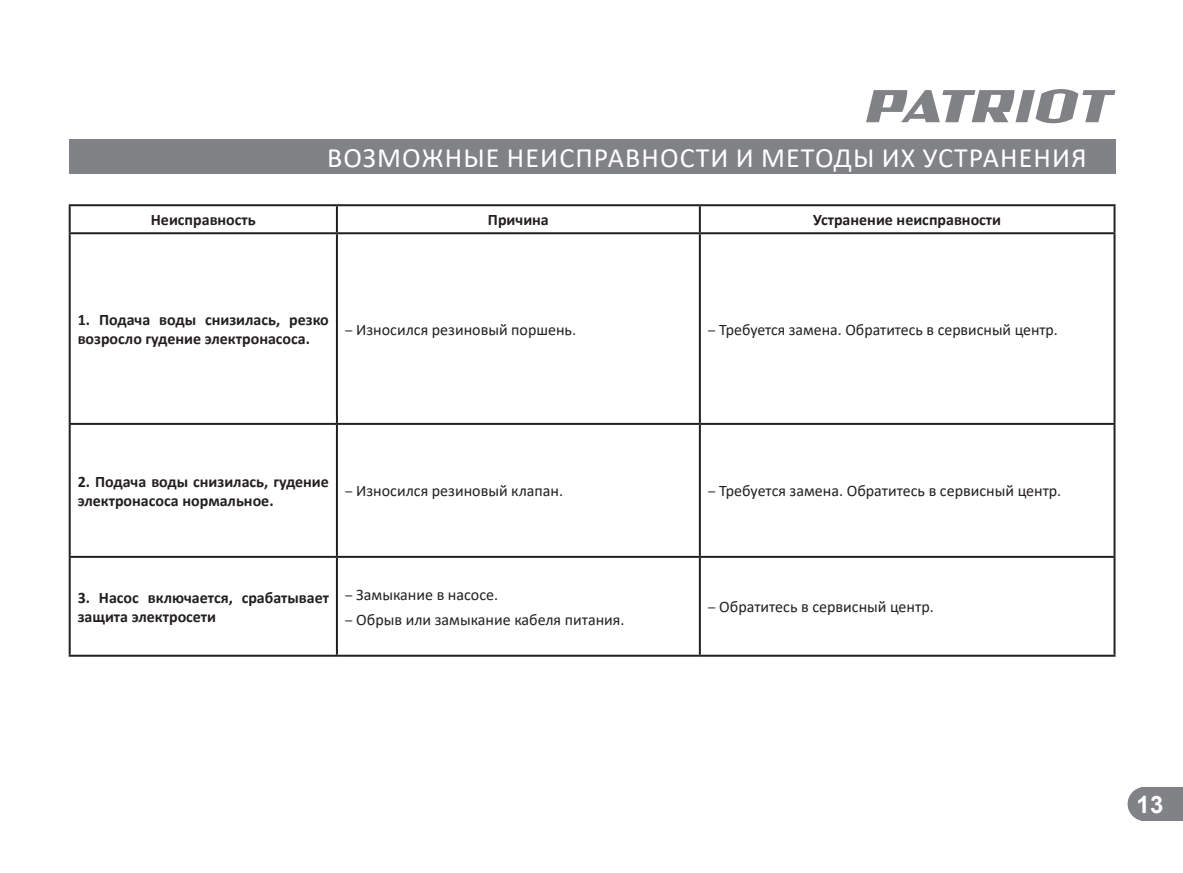
<style>
.page{position:relative;width:1183px;height:873px;background:#fff}
.page>*{position:absolute;margin:0;border:0;box-sizing:border-box;transform-origin:0 0}
.t1{font:28px "Calibri";letter-spacing:.04em;color:#fff}
.t2{font:700 24px "Arial";color:#fff}
.t3{font:16px "Calibri";color:#231f20}
.t4{font:700 16px/19.2px "Calibri";color:#231f20}
.s1{font-family:"Myriad Pro"}
</style>
<div class="page">
<svg style="left:1127px;top:787px;width:56px;height:33px;background:#888a8d"></svg>
<svg style="left:866px;top:89px;width:249px;height:34px"></svg>
<div style="left:69px;top:140px;width:1046px;height:34px;background:#808285"></div>
<hr style="left:69px;top:204px;width:268px;height:2px;background:#231f20">
<hr style="left:69px;top:206px;width:2px;height:26px;background:#231f20">
<hr style="left:337px;top:204px;width:363px;height:2px;background:#231f20">
<hr style="left:336px;top:206px;width:2px;height:26px;background:#231f20">
<hr style="left:700px;top:204px;width:415px;height:2px;background:#231f20">
<hr style="left:699px;top:206px;width:2px;height:26px;background:#231f20">
<hr style="left:1113px;top:206px;width:2px;height:26px;background:#231f20">
<hr style="left:69px;top:232px;width:268px;height:2px;background:#231f20">
<hr style="left:69px;top:234px;width:2px;height:189px;background:#231f20">
<hr style="left:337px;top:232px;width:363px;height:2px;background:#231f20">
<hr style="left:336px;top:234px;width:2px;height:189px;background:#231f20">
<hr style="left:700px;top:232px;width:415px;height:2px;background:#231f20">
<hr style="left:699px;top:234px;width:2px;height:189px;background:#231f20">
<hr style="left:1113px;top:234px;width:2px;height:189px;background:#231f20">
<hr style="left:69px;top:423px;width:268px;height:2px;background:#231f20">
<hr style="left:69px;top:425px;width:2px;height:130px;background:#231f20">
<hr style="left:337px;top:423px;width:363px;height:2px;background:#231f20">
<hr style="left:336px;top:425px;width:2px;height:130px;background:#231f20">
<hr style="left:700px;top:423px;width:415px;height:2px;background:#231f20">
<hr style="left:699px;top:425px;width:2px;height:130px;background:#231f20">
<hr style="left:1113px;top:425px;width:2px;height:130px;background:#231f20">
<hr style="left:69px;top:555px;width:268px;height:2px;background:#231f20">
<hr style="left:69px;top:557px;width:2px;height:97px;background:#231f20">
<hr style="left:337px;top:555px;width:363px;height:2px;background:#231f20">
<hr style="left:336px;top:557px;width:2px;height:97px;background:#231f20">
<hr style="left:700px;top:555px;width:415px;height:2px;background:#231f20">
<hr style="left:699px;top:557px;width:2px;height:97px;background:#231f20">
<hr style="left:1113px;top:557px;width:2px;height:97px;background:#231f20">
<hr style="left:69px;top:654px;width:268px;height:2px;background:#231f20">
<hr style="left:337px;top:654px;width:363px;height:2px;background:#231f20">
<hr style="left:700px;top:654px;width:415px;height:2px;background:#231f20">
<h1 class="t1" style="left:327px;top:139px;width:761px">ВОЗМОЖНЫЕ НЕИСПРАВНОСТИ И МЕТОДЫ ИХ УСТРАНЕНИЯ</h1>
<p class="t4" style="left:151px;top:210px;width:106px">Неисправность</p>
<p class="t4" style="left:488px;top:210px;width:62px">Причина</p>
<p class="t4" style="left:813px;top:210px;width:189px">Устранение неисправности</p>
<p class="t4" style="left:78px;top:310px;width:253px">1. Подача воды снизилась, резко возросло гудение электронасоса.</p>
<p class="t3" style="left:345px;top:318px;width:233px"><span class="s1">–</span> Износился резиновый поршень.</p>
<p class="t3" style="left:708px;top:318px;width:351px"><span class="s1">–</span> Требуется замена. Обратитесь в сервисный центр.</p>
<p class="t4" style="left:78px;top:471px;width:253px">2. Подача воды снизилась, гудение электронасоса нормальное.</p>
<p class="t3" style="left:345px;top:480px;width:220px"><span class="s1">–</span> Износился резиновый клапан.</p>
<p class="t3" style="left:708px;top:480px;width:355px"><span class="s1">–</span> Требуется замена. Обратитесь в сервисный центр.</p>
<p class="t4" style="left:78px;top:587px;width:253px">3. Насос включается, срабатывает защита электросети</p>
<p class="t3" style="left:345px;top:583px;width:155px"><span class="s1">–</span> Замыкание в насосе.</p>
<p class="t3" style="left:345px;top:608px;width:281px"><span class="s1">–</span> Обрыв или замыкание кабеля питания.</p>
<p class="t3" style="left:708px;top:595px;width:227px"><span class="s1">–</span> Обратитесь в сервисный центр.</p>
<h2 class="t2" style="left:1136px;top:787px;width:28px">13</h2>
</div>
